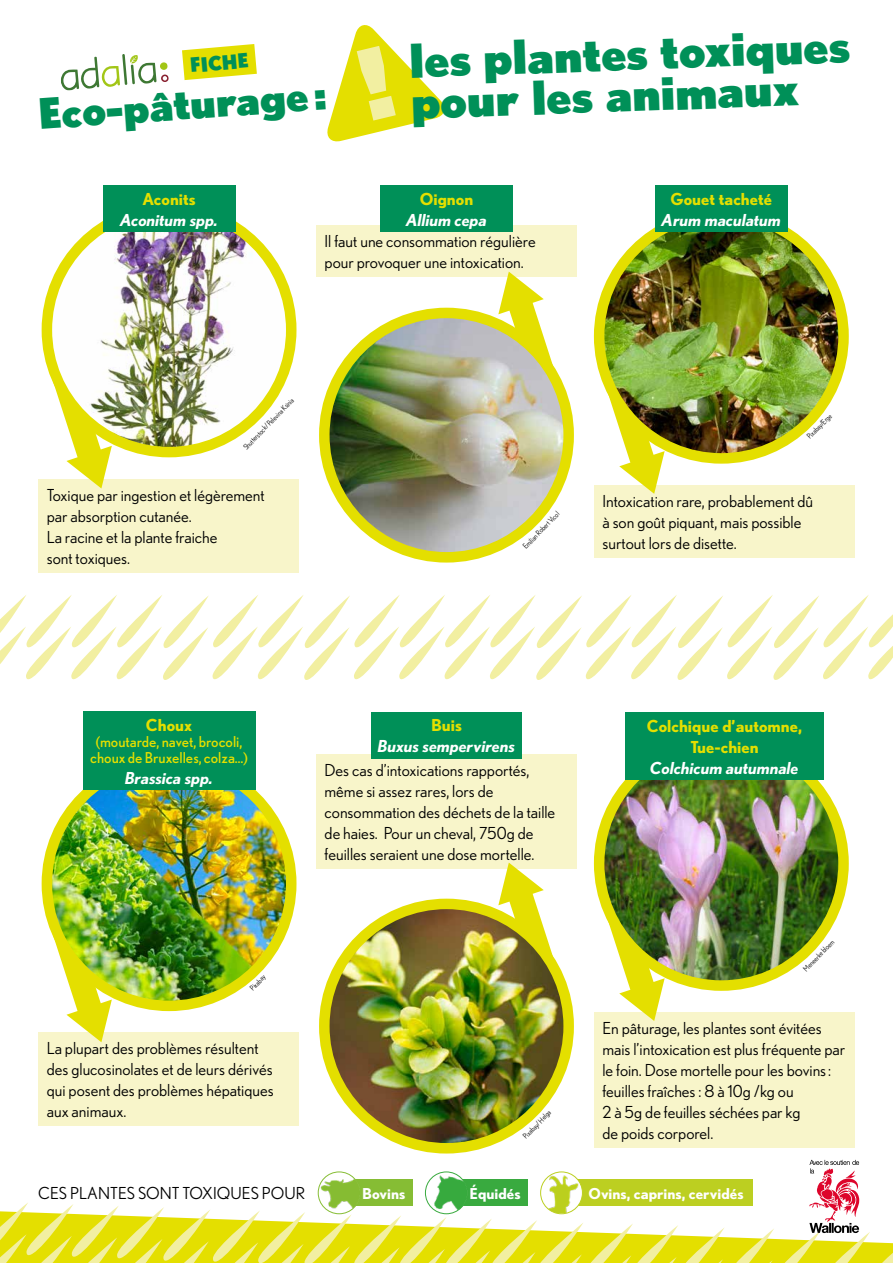
<style>
.page{position:relative;width:893px;height:1263px;background:#fff}
.page>*{position:absolute;margin:0;border:0;box-sizing:border-box;transform-origin:0 0}
.t1{font:900 46.8px/41.4px "Nobel";color:#009058}
.t2{font:900 42px "Nobel";color:#009058}
.t3{font:900 19.8px "Nobel";color:#009058}
.t4{font:16.5px/21px "Nobel";color:#000}
.t5{font:italic 700 16.5px "Nobel";color:#fff}
.t6{font:700 16.5px/21px "Nobel";color:#e4df00;text-align:center}
.t7{font:15px/15.8px "Nobel";color:#e4df00;text-align:center}
.t8{font:700 15px "Nobel";color:#fff}
.t9{font:7.5px "Nobel";color:#000;scale:.85 1}
</style>
<div class="page">
<svg style="left:182px;top:44px;width:75px;height:36px"></svg>
<svg style="left:61px;top:54px;width:108px;height:37px"></svg>
<div style="left:160px;top:62px;width:8px;height:8px;background:#a2c617;border-radius:4px"></div>
<svg style="left:327px;top:25px;width:118px;height:117px"></svg>
<svg style="left:0;top:1160px;width:893px;height:103px"></svg>
<div style="left:571px;top:1179px;width:182px;height:27px;background:#bccf21"></div>
<img style="left:542px;top:1172px;width:40px;height:41px">
<div style="left:540px;top:1172px;width:43px;height:42px;border:1px solid #bccf21;border-radius:50%"></div>
<div style="left:355px;top:1179px;width:58px;height:27px;background:#86bd34"></div>
<img style="left:318px;top:1172px;width:42px;height:42px;border-radius:20px">
<div style="left:318px;top:1171px;width:42px;height:43px;border:1px solid #86bd34;border-radius:50%"></div>
<div style="left:462px;top:1179px;width:66px;height:27px;background:#39aa3f"></div>
<img style="left:425px;top:1172px;width:42px;height:42px;border-radius:20px">
<div style="left:425px;top:1171px;width:43px;height:43px;border:1px solid #39aa3f;border-radius:50%"></div>
<svg style="left:0;top:595px;width:893px;height:85px"></svg>
<div style="left:316px;top:225px;width:261px;height:52px;background:#f8f5ca"></div>
<div style="left:316px;top:755px;width:261px;height:114px;background:#f8f5ca"></div>
<div style="left:594px;top:485px;width:261px;height:72px;background:#f8f5ca"></div>
<div style="left:594px;top:1012px;width:261px;height:135px;background:#f8f5ca"></div>
<div style="left:38px;top:479px;width:261px;height:93px;background:#f8f5ca"></div>
<div style="left:38px;top:1033px;width:261px;height:93px;background:#f8f5ca"></div>
<svg style="left:47px;top:367px;width:65px;height:121px"></svg>
<svg style="left:47px;top:921px;width:65px;height:121px"></svg>
<svg style="left:498px;top:272px;width:65px;height:124px"></svg>
<svg style="left:498px;top:862px;width:65px;height:125px"></svg>
<svg style="left:619px;top:457px;width:45px;height:37px"></svg>
<svg style="left:600px;top:902px;width:65px;height:119px"></svg>
<img style="left:47px;top:208px;width:244px;height:244px;border-radius:122px">
<div style="left:42px;top:202px;width:254px;height:255px;border:10px solid #e4df00;border-radius:50%"></div>
<img style="left:47px;top:761px;width:244px;height:245px;border-radius:122px">
<div style="left:42px;top:756px;width:254px;height:255px;border:10px solid #e4df00;border-radius:50%"></div>
<img style="left:599px;top:227px;width:244px;height:230px">
<div style="left:594px;top:209px;width:255px;height:255px;border:10px solid #e4df00;border-radius:50%"></div>
<img style="left:599px;top:741px;width:244px;height:244px;border-radius:122px">
<div style="left:594px;top:736px;width:255px;height:255px;border:10px solid #e4df00;border-radius:50%"></div>
<img style="left:324px;top:313px;width:245px;height:244px;border-radius:122px">
<div style="left:319px;top:308px;width:255px;height:255px;border:10px solid #e4df00;border-radius:50%"></div>
<img style="left:324px;top:904px;width:245px;height:244px;border-radius:122px">
<div style="left:319px;top:899px;width:255px;height:254px;border:10px solid #e4df00;border-radius:50%"></div>
<div style="left:103px;top:185px;width:132px;height:47px;background:#009058"></div>
<div style="left:83px;top:712px;width:172px;height:78px;background:#009058"></div>
<div style="left:380px;top:185px;width:133px;height:47px;background:#009058"></div>
<div style="left:371px;top:712px;width:151px;height:47px;background:#009058"></div>
<div style="left:655px;top:185px;width:133px;height:47px;background:#009058"></div>
<div style="left:625px;top:712px;width:198px;height:68px;background:#009058"></div>
<p class="t3" style="left:189px;top:53px;width:60px;rotate:-5deg">FICHE</p>
<h2 class="t2" style="left:37px;top:89px;width:290px;rotate:-4deg">Eco-pâturage:</h2>
<p class="t6" style="left:142px;top:188px;width:55px">Aconits</p>
<p class="t5" style="left:120px;top:210px;width:99px">Aconitum spp.</p>
<h1 class="t1" style="left:409px;top:39px;width:442px;rotate:-2deg">les plantes toxiques pour les animaux</h1>
<p class="t6" style="left:420px;top:188px;width:55px">Oignon</p>
<p class="t5" style="left:406px;top:210px;width:82px">Allium cepa</p>
<p class="t6" style="left:670px;top:188px;width:103px">Gouet tacheté</p>
<p class="t5" style="left:662px;top:210px;width:121px">Arum maculatum</p>
<p class="t4" style="left:325px;top:230px;width:213px">Il faut une consommation régulière pour provoquer une intoxication.</p>
<p class="t9" style="left:242px;top:445px;width:82px;rotate:-46deg">Shutterstock/ Pelevina Ksinia</p>
<p class="t4" style="left:47px;top:484px;width:219px">Toxique par ingestion et légèrement par absorption cutanée.<br>La racine et la plante fraiche<br>sont toxiques.</p>
<p class="t9" style="left:521px;top:544px;width:58px;rotate:-46deg">Emilian Robert Vicol</p>
<p class="t9" style="left:805px;top:435px;width:39px;rotate:-46deg">Pixabay/Erge</p>
<p class="t4" style="left:602px;top:490px;width:212px">Intoxication rare, probablement dû à son goût piquant, mais possible surtout lors de disette.</p>
<p class="t6" style="left:146px;top:714px;width:48px">Choux</p>
<p class="t7" style="left:90px;top:733px;width:159px">(moutarde, navet, brocoli, choux de Bruxelles, colza…)</p>
<p class="t5" style="left:125px;top:768px;width:89px">Brassica spp.</p>
<p class="t9" style="left:248px;top:986px;width:23px;rotate:-46deg">Pixabay</p>
<p class="t4" style="left:47px;top:1038px;width:228px">La plupart des problèmes résultent des glucosinolates et de leurs dérivés qui posent des problèmes hépatiques aux animaux.</p>
<p class="t6" style="left:431px;top:715px;width:32px">Buis</p>
<p class="t5" style="left:378px;top:737px;width:139px">Buxus sempervirens</p>
<p class="t4" style="left:325px;top:760px;width:232px">Des cas d’intoxications rapportés, même si assez rares, lors de consommation des déchets de la taille de haies. Pour un cheval, 750g de feuilles seraient une dose mortelle.</p>
<p class="t9" style="left:521px;top:1134px;width:44px;rotate:-46deg">Pixabay/ Helga</p>
<p class="t6" style="left:647px;top:715px;width:157px">Colchique d’automne,<br>Tue-chien</p>
<p class="t5" style="left:650px;top:758px;width:150px">Colchicum autumnale</p>
<p class="t9" style="left:801px;top:967px;width:50px;rotate:-46deg">Meneerke bloem</p>
<p class="t4" style="left:602px;top:1017px;width:244px">En pâturage, les plantes sont évitées mais l’intoxication est plus fréquente par le foin. Dose mortelle pour les bovins: feuilles fraîches : 8 à 10g /kg ou<br>2 à 5g de feuilles séchées par kg<br>de poids corporel.</p>
<p class="t4" style="left:38px;top:1183px;width:269px">CES PLANTES SONT TOXIQUES POUR</p>
<p class="t8" style="left:362px;top:1184px;width:45px">Bovins</p>
<p class="t8" style="left:469px;top:1184px;width:53px">Équidés</p>
<p class="t8" style="left:588px;top:1184px;width:157px">Ovins, caprins, cervidés</p>
</div>
